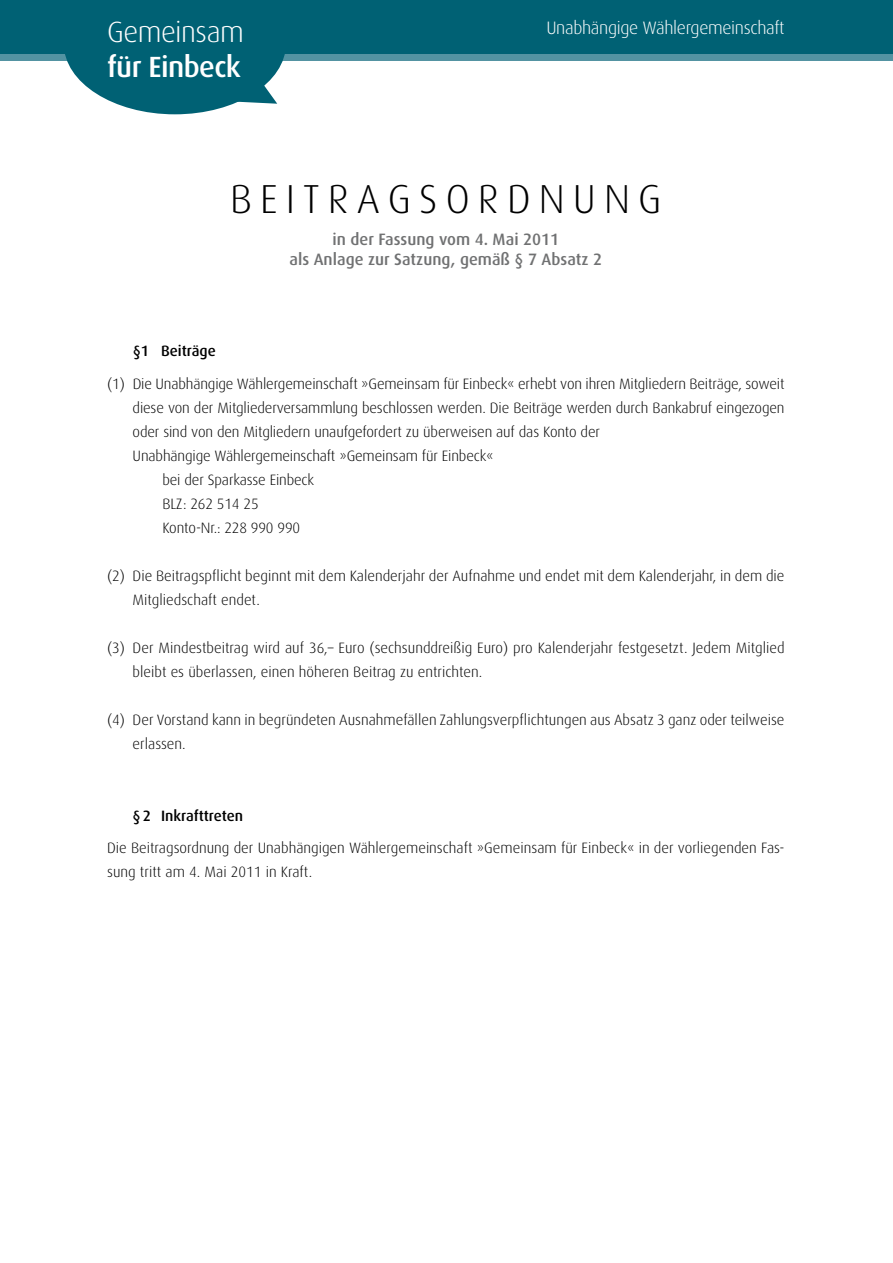
<style>
.page{position:relative;width:893px;height:1263px;background:#fff}
.page>*{position:absolute;margin:0;border:0;box-sizing:border-box;transform-origin:0 0}
.t1{font:300 40.5px "Dax";letter-spacing:.2em;color:#000}
.t2{font:500 29.25px "Dax";letter-spacing:-.02em;color:#fff}
.t3{font:300 29.25px "Dax";color:#fff}
.t4{font:300 18px "Dax";letter-spacing:-.02em;color:#fff}
.t5{font:500 16.5px/19.8px "Dax";color:#707172;text-align:center}
.t6{font:300 15px/24px "Dax";letter-spacing:-.005em;color:#000}
.t7{font:500 15px "Dax";color:#000}
</style>
<div class="page">
<div style="left:0;top:0;width:893px;height:55px;background:#006174"></div>
<div style="left:0;top:55px;width:893px;height:6px;background:#5393a2"></div>
<svg style="left:64px;top:54px;width:222px;height:60px"></svg>
<h2 class="t3" style="left:107px;top:16px;width:138px">Gemeinsam</h2>
<h2 class="t2" style="left:107px;top:51px;width:135px">für Einbeck</h2>
<p class="t4" style="left:546px;top:18px;width:240px">Unabhängige Wählergemeinschaft</p>
<h1 class="t1" style="left:230px;top:176px;width:428px">beitrag sordnung</h1>
<p class="t5" style="left:290px;top:230px;width:314px">in der Fassung vom 4. Mai 2011<br>als Anlage zur Satzung, gemäß § 7 Absatz 2</p>
<p class="t7" style="left:133px;top:343px;width:85px">§1 Beiträge</p>
<p class="t6" style="left:107px;top:372px;width:679px">(1) Die Unabhängige Wählergemeinschaft »Gemeinsam für Einbeck« erhebt von ihren Mitgliedern Beiträge, soweit</p>
<p class="t6" style="left:133px;top:396px;width:653px">diese von der Mitgliederversammlung beschlossen werden. Die Beiträge werden durch Bankabruf eingezogen</p>
<p class="t6" style="left:133px;top:420px;width:469px">oder sind von den Mitgliedern unaufgefordert zu überweisen auf das Konto der</p>
<p class="t6" style="left:133px;top:444px;width:363px">Unabhängige Wählergemeinschaft »Gemeinsam für Einbeck«</p>
<p class="t6" style="left:162px;top:468px;width:153px">bei der Sparkasse Einbeck</p>
<p class="t6" style="left:162px;top:492px;width:98px">BLZ: 262 514 25</p>
<p class="t6" style="left:162px;top:516px;width:139px">Konto-N r.: 228 990 990</p>
<p class="t6" style="left:133px;top:564px;width:653px;text-indent:-26px">(2) Die Beitragspflicht beginnt mit dem Kalenderjahr der Aufnahme und endet mit dem Kalenderjahr, in dem die<br>Mitgliedschaft endet.</p>
<p class="t6" style="left:133px;top:636px;width:653px;text-indent:-26px">(3) Der Mindestbeitrag wird auf 36,– Euro (sechsunddreißig Euro) pro Kalenderjahr festgesetzt. Jedem Mitglied bleibt es überlassen, einen höheren Beitrag zu entrichten.</p>
<p class="t6" style="left:133px;top:708px;width:653px;text-indent:-26px">(4) Der Vorstand kann in begründeten Ausnahmefällen Zahlungsverpflichtungen aus Absatz 3 ganz oder teilweise erlassen.</p>
<p class="t7" style="left:133px;top:807px;width:112px">§2 Inkrafttreten</p>
<p class="t6" style="left:107px;top:836px;width:679px">Die Beitragsordnung der Unabhängigen Wählergemeinschaft »Gemeinsam für Einbeck« in der vorliegenden Fas&shy;sung tritt am 4. Mai 2011 in Kraft.</p>
</div>
